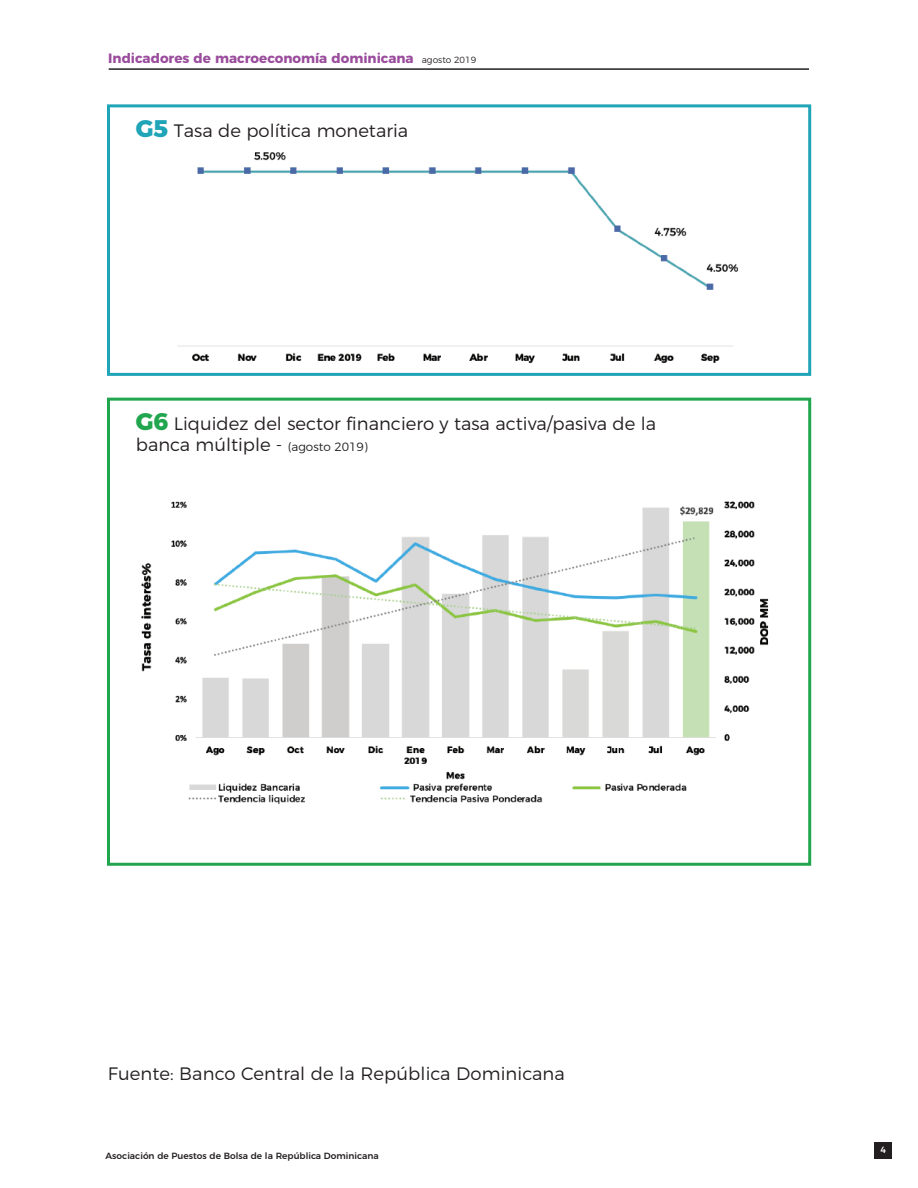
<style>
.page{position:relative;width:918px;height:1188px;background:#fff}
.page>*{position:absolute;margin:0;border:0;box-sizing:border-box;transform-origin:0 0}
.t1{font:300 18px/21.6px "Montserrat";color:#231f20}
.t2{font:700 13.5px "Montserrat";color:#9a4d9d}
.t3{font:500 9px "Montserrat";color:#231f20}
.t4{font:500 9px "Montserrat";color:#fff}
.s1{font-weight:300;font-size:9px;color:#231f20}
.s2{font-weight:800;font-size:24px;color:#20a5b8}
.s3{font-weight:800;font-size:24px;color:#21a64f}
.s4{font-size:12px}
</style>
<div class="page">
<img style="left:141px;top:501px;width:628px;height:303px">
<img style="left:178px;top:152px;width:561px;height:212px">
<hr style="left:109px;top:68px;width:700px;height:2px;background:#231f20">
<div style="left:107px;top:104px;width:704px;height:272px;border:3px solid #20a5b8"></div>
<div style="left:107px;top:398px;width:704px;height:468px;border:3px solid #21a64f"></div>
<div style="left:875px;top:1142px;width:17px;height:17px;background:#231f20"></div>
<p class="t2" style="left:108px;top:47px;width:369px">Indicadores de macroeconomía dominicana <span class="s1">agosto 2019</span></p>
<p class="t1" style="left:136px;top:118px;width:274px"><span class="s2">G5</span> Tasa de política monetaria</p>
<p class="t1" style="left:136px;top:411px;width:522px"><span class="s3">G6</span> Liquidez del sector financiero y tasa activa/pasiva de la banca múltiple - <span class="s4">(agosto 2019)</span></p>
<p class="t1" style="left:108px;top:1061px;width:459px">Fuente: Banco Central de la República Dominicana</p>
<p class="t3" style="left:106px;top:1149px;width:275px">Asociación de Puestos de Bolsa de la República Dominicana</p>
<p class="t4" style="left:881px;top:1143px;width:7px">4</p>
</div>
